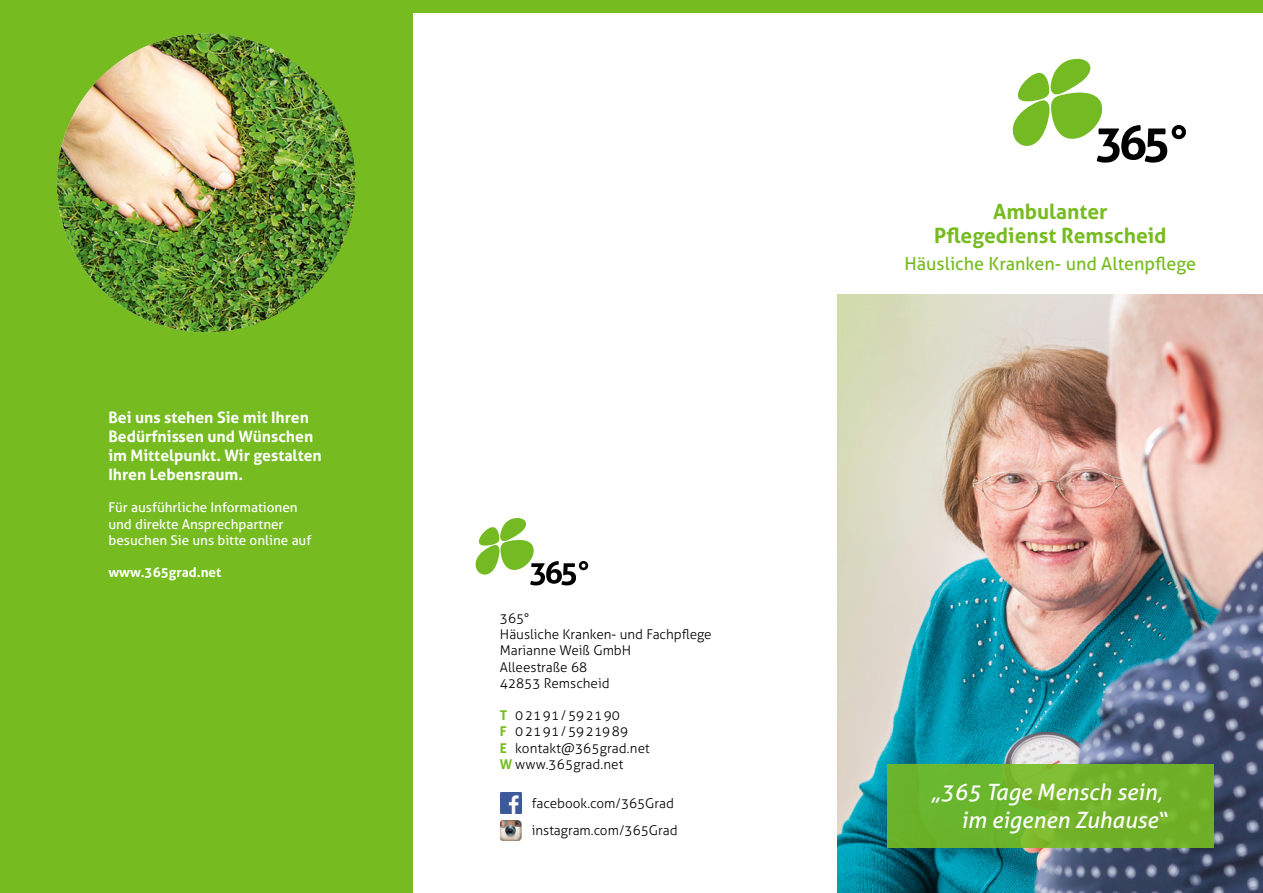
<style>
.page{position:relative;width:1263px;height:893px;background:#fff}
.page>*{position:absolute;margin:0;border:0;box-sizing:border-box;transform-origin:0 0}
.t1{font:italic 22.5px/27px "Aller";color:#fff;text-align:right}
.t2{font:700 21px/24px "Aller";color:#76bc21;text-align:center}
.t3{font:18px "Aller";color:#76bc21}
.t4{font:700 15.75px/18.9px "Aller";color:#fff}
.t5{font:300 13.5px/16.2px "Aller";color:#000}
.t6{font:13.5px/16.2px "Aller";color:#fff}
.t7{font:700 13.5px "Aller";color:#fff}
.s1{font-weight:700;color:#76bc21}
</style>
<div class="page">
<img style="left:838px;top:294px;width:425px;height:599px">
<div style="left:0;top:0;width:412px;height:893px;background:#76bc21"></div>
<svg style="left:887px;top:764px;width:326px;height:83px;background:#6fb42b"></svg>
<svg style="left:1012px;top:58px;width:174px;height:105px"></svg>
<div style="left:412px;top:0;width:851px;height:13px;background:#76bc21"></div>
<svg style="left:475px;top:518px;width:113px;height:67px"></svg>
<img style="left:500px;top:793px;width:21px;height:20px">
<img style="left:500px;top:820px;width:21px;height:21px">
<img style="left:57px;top:34px;width:299px;height:298px;border-radius:149px">
<p class="t4" style="left:108px;top:408px;width:215px">Bei uns stehen Sie mit Ihren<br>Bedürfnissen und Wünschen im Mittelpunkt. Wir gestalten<br>Ihren Lebensraum.</p>
<p class="t6" style="left:108px;top:499px;width:204px">Für ausführliche Informationen und direkte Ansprechpartner besuchen Sie uns bitte online auf</p>
<p class="t7" style="left:108px;top:564px;width:114px">www.365grad.net</p>
<p class="t5" style="left:500px;top:610px;width:213px">365°<br>Häusliche Kranken- und Fachpflege<br>Marianne Weiß GmbH<br>Alleestraße 68<br>42853 Remscheid</p>
<p class="t5" style="left:500px;top:707px;width:151px"><span class="s1">T</span> 02191/592190<br><span class="s1">F</span> 02191/5921989<br><span class="s1">E</span> kontakt@365grad.net<br><span class="s1">W</span> www.365grad.net</p>
<p class="t5" style="left:532px;top:790px;width:147px;line-height:27px">facebook.com/365Grad instagram.com/365Grad</p>
<h2 class="t2" style="left:934px;top:199px;width:234px">Ambulanter<br>Pflegedienst Remscheid</h2>
<h3 class="t3" style="left:904px;top:252px;width:293px">Häusliche Kranken- und Altenpflege</h3>
<h1 class="t1" style="left:931px;top:779px;width:237px">„365 Tage Mensch sein, im eigenen Zuhause“</h1>
</div>
